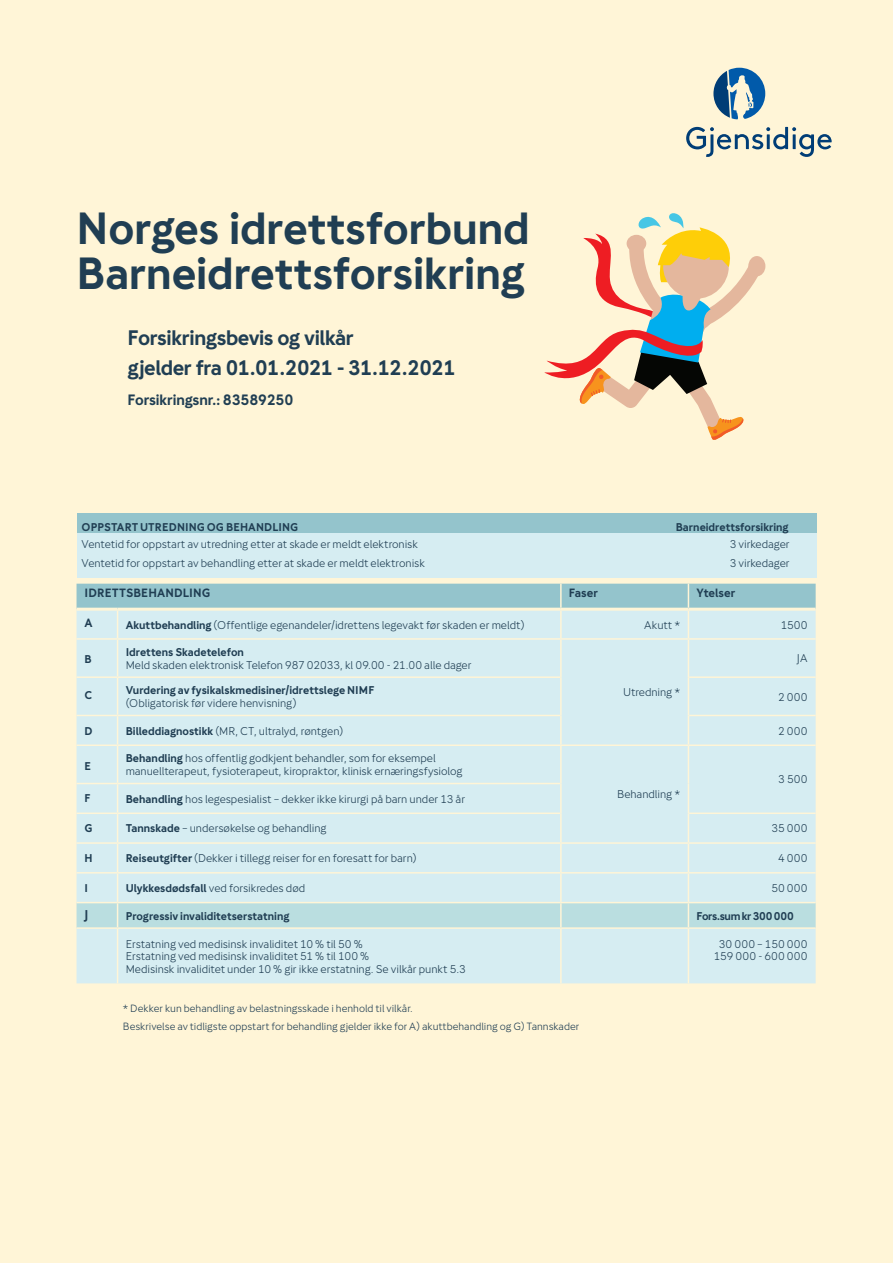
<style>
.page{position:relative;width:893px;height:1263px;background:#fff5d7}
.page>*{position:absolute;margin:0;border:0;box-sizing:border-box;transform-origin:0 0}
.Heading_01{font:700 45px "Gjensidige Sans";letter-spacing:-.005em;color:#203e53}
.Heading_03{font:700 21px/30px "Gjensidige Sans";letter-spacing:-.025em;color:#203e53}
.Heading_03-2{font:700 15px "Gjensidige Sans";letter-spacing:-.01em;color:#203e53}
.Brødtekst{font:700 12.75px "Gjensidige Sans";color:#203e53}
.overskrift_tabell{font:700 12px "Gjensidige Sans";color:#203e53}
.Brødtekst-2{font:700 12px "Gjensidige Sans";color:#203e53}
.Brødtekst_tabell{font:11.25px/12.8px "Gjensidige Sans";letter-spacing:-.005em;color:#203e53}
.Brødtekst_tabell-2{font:700 11.25px "Gjensidige Sans";color:#203e53}
.overskrift_tabell-2{font:700 11.25px "Gjensidige Sans";color:#203e53}
.Brødtekst_tabell-3{font:11.25px "Gjensidige Sans";letter-spacing:.015em;color:#203e53}
.Brødtekst_tabell-4{font:700 11.25px "Gjensidige Sans";letter-spacing:-.025em;color:#203e53}
.Brødtekst-3{font:700 11.25px "Gjensidige Sans";color:#203e53}
.Brødtekst-4{font:10.5px "Gjensidige Sans";letter-spacing:-.005em;color:#203e53}
.s1{font-weight:700}
</style>
<div class="page">
<div style="left:77px;top:513px;width:739px;height:22px;background:#94c4cc"></div>
<div style="left:78px;top:533px;width:739px;height:45px;background:#d6edf2"></div>
<svg style="left:686px;top:127px;width:146px;height:30px"></svg>
<svg style="left:713px;top:68px;width:52px;height:51px"></svg>
<div style="left:77px;top:640px;width:739px;height:343px;background:#d6edf2"></div>
<svg style="left:77px;top:584px;width:739px;height:54px;background:#b8dae0"></svg>
<hr style="left:117px;top:640px;width:1px;height:36px;background:#fff5d7">
<hr style="left:560px;top:640px;width:2px;height:37px;background:#fff5d7">
<hr style="left:688px;top:640px;width:1px;height:37px;background:#fff5d7">
<hr style="left:77px;top:676px;width:41px;height:2px;background:#fff5d7">
<hr style="left:118px;top:676px;width:442px;height:2px;background:#fff5d7">
<hr style="left:117px;top:678px;width:1px;height:37px;background:#fff5d7">
<hr style="left:560px;top:677px;width:2px;height:38px;background:#fff5d7">
<hr style="left:689px;top:676px;width:127px;height:2px;background:#fff5d7">
<hr style="left:688px;top:677px;width:1px;height:38px;background:#fff5d7">
<hr style="left:77px;top:715px;width:41px;height:1px;background:#fff5d7">
<hr style="left:118px;top:715px;width:442px;height:1px;background:#fff5d7">
<svg style="left:117px;top:716px;width:1px;height:28px"></svg>
<hr style="left:560px;top:715px;width:2px;height:29px;background:#fff5d7">
<hr style="left:689px;top:715px;width:127px;height:1px;background:#fff5d7">
<svg style="left:688px;top:715px;width:1px;height:29px"></svg>
<hr style="left:77px;top:744px;width:41px;height:2px;background:#fff5d7">
<hr style="left:118px;top:744px;width:443px;height:2px;background:#fff5d7">
<hr style="left:117px;top:746px;width:1px;height:37px;background:#fff5d7">
<hr style="left:561px;top:744px;width:127px;height:2px;background:#fff5d7">
<hr style="left:560px;top:746px;width:2px;height:37px;background:#fff5d7">
<hr style="left:688px;top:744px;width:128px;height:2px;background:#fff5d7">
<hr style="left:688px;top:746px;width:1px;height:37px;background:#fff5d7">
<hr style="left:688px;top:783px;width:1px;height:30px;background:#fff5d7">
<hr style="left:77px;top:783px;width:41px;height:1px;background:#fff5d7">
<hr style="left:118px;top:783px;width:442px;height:1px;background:#fff5d7">
<hr style="left:560px;top:783px;width:2px;height:30px;background:#fff5d7">
<hr style="left:77px;top:927px;width:41px;height:2px;background:#fff5d7">
<hr style="left:118px;top:927px;width:443px;height:2px;background:#fff5d7">
<hr style="left:117px;top:929px;width:1px;height:54px;background:#fff5d7">
<hr style="left:561px;top:927px;width:127px;height:2px;background:#fff5d7">
<hr style="left:560px;top:929px;width:2px;height:54px;background:#fff5d7">
<hr style="left:688px;top:927px;width:128px;height:2px;background:#fff5d7">
<hr style="left:688px;top:929px;width:1px;height:54px;background:#fff5d7">
<svg style="left:77px;top:784px;width:739px;height:144px;background:#d3eaed"></svg>
<hr style="left:77px;top:608px;width:41px;height:3px;background:#fff5d7">
<hr style="left:118px;top:608px;width:443px;height:3px;background:#fff5d7">
<hr style="left:561px;top:608px;width:127px;height:3px;background:#fff5d7">
<hr style="left:688px;top:608px;width:128px;height:3px;background:#fff5d7">
<div style="left:748px;top:256px;width:17px;height:20px;background:#e4b79d;border-radius:50%"></div>
<svg style="left:544px;top:213px;width:218px;height:227px"></svg>
<p class="Heading_01" style="left:77px;top:202px;width:455px">Norges idrettsforbund</p>
<p class="Heading_01" style="left:77px;top:247px;width:450px">Barneidrettsforsikring</p>
<p class="Heading_03" style="left:128px;top:323px;width:330px">Forsikringsbevis og vilkår<br>gjelder fra 01.01.2021 - 31.12.2021</p>
<p class="Heading_03-2" style="left:128px;top:391px;width:167px">Forsikringsnr.: 83589250</p>
<p class="overskrift_tabell-2" style="left:82px;top:521px;width:218px">OPPSTART UTREDNING OG BEHANDLING</p>
<p class="overskrift_tabell-2" style="left:676px;top:521px;width:115px">Barneidrettsforsikring</p>
<p class="Brødtekst_tabell" style="left:82px;top:537px;width:338px">Ventetid for oppstart av utredning etter at skade er meldt elektronisk</p>
<p class="Brødtekst_tabell" style="left:730px;top:537px;width:62px">3 virkedager</p>
<p class="Brødtekst_tabell" style="left:82px;top:557px;width:345px">Ventetid for oppstart av behandling etter at skade er meldt elektronisk</p>
<p class="Brødtekst_tabell" style="left:730px;top:557px;width:62px">3 virkedager</p>
<p class="overskrift_tabell" style="left:85px;top:586px;width:127px">IDRETTSBEHANDLING</p>
<p class="overskrift_tabell" style="left:569px;top:586px;width:31px">Faser</p>
<p class="overskrift_tabell" style="left:696px;top:586px;width:40px">Ytelser</p>
<p class="Brødtekst-2" style="left:85px;top:616px;width:10px">A</p>
<p class="Brødtekst_tabell" style="left:126px;top:618px;width:400px"><span class="s1">Akuttbehandling</span> (Offentlige egenandeler/idrettens legevakt før skaden er meldt)</p>
<p class="Brødtekst_tabell" style="left:644px;top:618px;width:38px">Akutt *</p>
<p class="Brødtekst_tabell" style="left:781px;top:618px;width:28px">1500</p>
<p class="Brødtekst-3" style="left:85px;top:653px;width:9px">B</p>
<p class="Brødtekst_tabell-2" style="left:126px;top:645px;width:120px">Idrettens Skadetelefon</p>
<p class="Brødtekst_tabell" style="left:126px;top:658px;width:347px">Meld skaden elektronisk Telefon 987 02033, kl 09.00 - 21.00 alle dager</p>
<p class="Brødtekst_tabell" style="left:797px;top:652px;width:12px">JA</p>
<p class="Brødtekst-3" style="left:85px;top:689px;width:9px">C</p>
<p class="Brødtekst_tabell-2" style="left:126px;top:684px;width:250px">Vurdering av fysikalskmedisiner/idrettslege NIMF</p>
<p class="Brødtekst_tabell" style="left:126px;top:696px;width:173px">(Obligatorisk før videre henvisning)</p>
<p class="Brødtekst_tabell" style="left:623px;top:686px;width:59px">Utredning *</p>
<p class="Brødtekst_tabell" style="left:778px;top:690px;width:31px">2 000</p>
<p class="Brødtekst-3" style="left:85px;top:725px;width:10px">D</p>
<p class="Brødtekst_tabell" style="left:126px;top:724px;width:219px"><span class="s1">Billeddiagnostikk</span> (MR, CT, ultralyd, røntgen)</p>
<p class="Brødtekst_tabell" style="left:778px;top:724px;width:31px">2 000</p>
<p class="Brødtekst-3" style="left:85px;top:759px;width:8px">E</p>
<p class="Brødtekst_tabell" style="left:126px;top:752px;width:339px"><span class="s1">Behandling</span> hos offentlig godkjent behandler, som for eksempel manuellterapeut, fysioterapeut, kiropraktor, klinisk ernæringsfysiolog</p>
<p class="Brødtekst_tabell" style="left:617px;top:788px;width:65px">Behandling *</p>
<p class="Brødtekst_tabell" style="left:778px;top:773px;width:31px">3 500</p>
<p class="Brødtekst-3" style="left:85px;top:791px;width:8px">F</p>
<p class="Brødtekst_tabell" style="left:126px;top:792px;width:341px"><span class="s1">Behandling</span> hos legespesialist – dekker ikke kirurgi på barn under 13 år</p>
<p class="Brødtekst-3" style="left:85px;top:821px;width:10px">G</p>
<p class="Brødtekst_tabell" style="left:126px;top:822px;width:202px"><span class="s1">Tannskade</span> – undersøkelse og behandling</p>
<p class="Brødtekst_tabell" style="left:771px;top:822px;width:38px">35 000</p>
<p class="Brødtekst-3" style="left:85px;top:851px;width:10px">H</p>
<p class="Brødtekst_tabell" style="left:126px;top:852px;width:292px"><span class="s1">Reiseutgifter</span> (Dekker i tillegg reiser for en foresatt for barn)</p>
<p class="Brødtekst_tabell" style="left:778px;top:852px;width:31px">4 000</p>
<p class="Brødtekst-3" style="left:85px;top:881px;width:5px">I</p>
<p class="Brødtekst_tabell" style="left:126px;top:881px;width:181px"><span class="s1">Ulykkesdødsfall</span> ved forsikredes død</p>
<p class="Brødtekst_tabell" style="left:771px;top:881px;width:38px">50 000</p>
<p class="Brødtekst" style="left:85px;top:907px;width:6px">J</p>
<p class="Brødtekst_tabell-2" style="left:126px;top:909px;width:165px">Progressiv invaliditetserstatning</p>
<p class="Brødtekst_tabell-4" style="left:696px;top:909px;width:99px">Fors.sum kr 300 000</p>
<p class="Brødtekst_tabell" style="left:126px;top:937px;width:239px">Erstatning ved medisinsk invaliditet 10 % til 50 %</p>
<p class="Brødtekst_tabell" style="left:126px;top:950px;width:245px">Erstatning ved medisinsk invaliditet 51 % til 100 %</p>
<p class="Brødtekst_tabell" style="left:126px;top:963px;width:342px">Medisinsk invaliditet under 10 % gir ikke erstatning. Se vilkår punkt 5.3</p>
<p class="Brødtekst_tabell-3" style="left:719px;top:937px;width:90px">30 000 – 150 000</p>
<p class="Brødtekst_tabell-3" style="left:714px;top:950px;width:95px">159 000 - 600 000</p>
<p class="Brødtekst-4" style="left:123px;top:1002px;width:292px">* Dekker kun behandling av belastningsskade i henhold til vilkår.</p>
<p class="Brødtekst-4" style="left:123px;top:1020px;width:458px">Beskrivelse av tidligste oppstart for behandling gjelder ikke for A) akuttbehandling og G) Tannskader</p>
</div>
